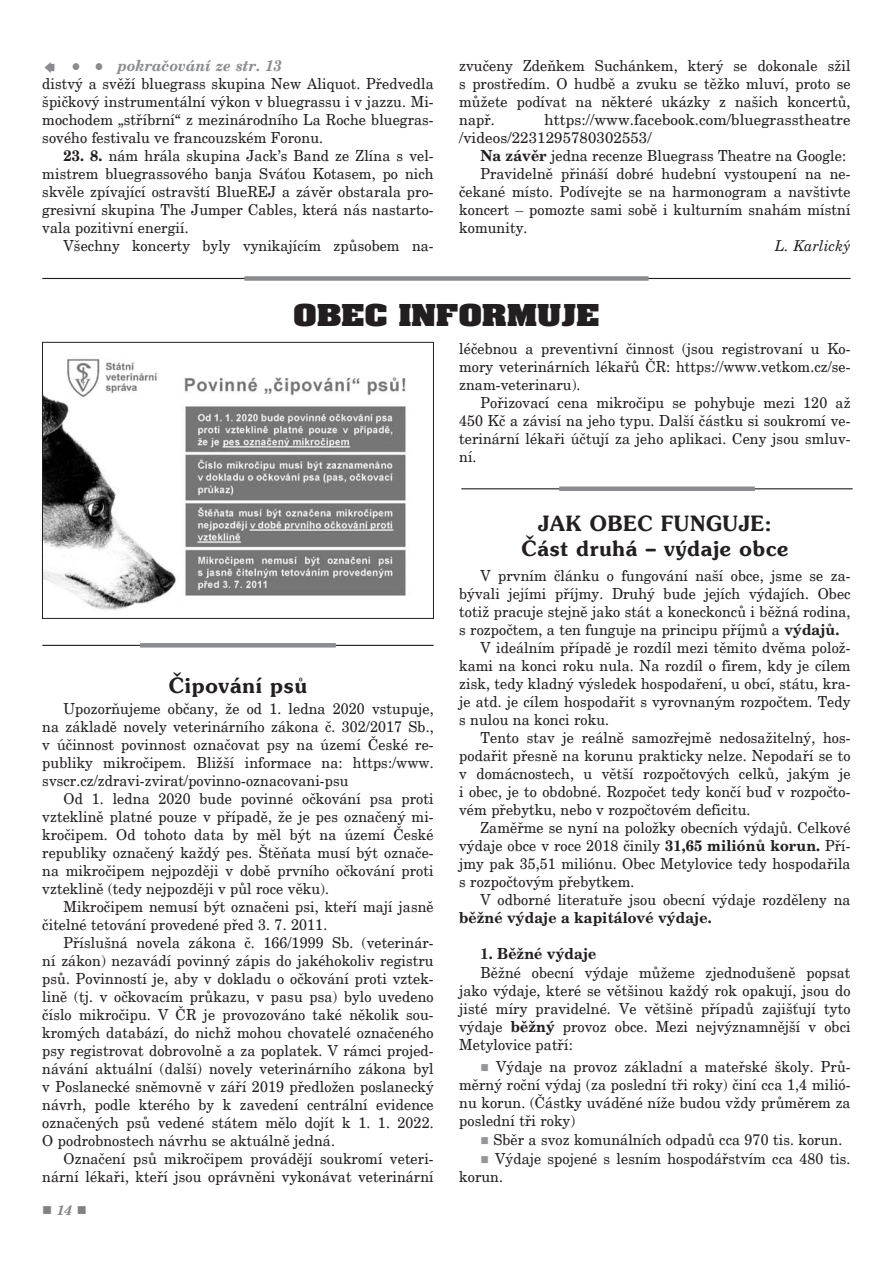
<style>
.page{position:relative;width:892px;height:1261px;background:#fff}
.page>*{position:absolute;margin:0;border:0;box-sizing:border-box;transform-origin:0 0}
.t1{font:700 33px "Aachen POT";letter-spacing:.02em;color:#231f20;scale:1.3 1}
.t2{font:21px/25.2px "Southern CE Bold";letter-spacing:.04em;color:#231f20;text-align:center;scale:.95 1}
.t3{font:15px/18px "New Brunswick CE";letter-spacing:.01em;color:#231f20;text-align:justify;scale:.95 1}
.t4{font:15px/18px "New Brunswick CE";letter-spacing:.01em;color:#231f20}
.t5{font:15px "New Brunswick CE Bold";letter-spacing:.01em;color:#231f20;scale:.95 1}
.t6{font:italic 15px "New Brunswick CE Bold";letter-spacing:.01em;color:#8a8c8f;scale:.95 1}
.t7{font:15px "New Brunswick CE Italic";letter-spacing:.01em;color:#231f20;scale:.95 1}
.t8{font:italic 700 13.5px "New Brunswick";color:#808285}
.s1{font-family:"New Brunswick CE Bold"}
.s2{color:#939598}
</style>
<div class="page">
<hr style="left:42px;top:278px;width:808px;height:1px;background:#231f20">
<div style="left:244px;top:276px;width:404px;height:5px;background:#8a8c8f"></div>
<img style="left:44px;top:358px;width:362px;height:253px">
<div style="left:42px;top:342px;width:391px;height:276px;border:1px solid #231f20"></div>
<hr style="left:42px;top:645px;width:391px;height:1px;background:#231f20">
<hr style="left:140px;top:643px;width:196px;height:4px;background:#8a8c8f">
<hr style="left:461px;top:488px;width:391px;height:1px;background:#231f20">
<div style="left:559px;top:486px;width:195px;height:5px;background:#8a8c8f"></div>
<p class="t6" style="left:72px;top:57px;width:223px">● ● pokraèování ze str. 13</p>
<p class="t3" style="left:42px;top:74px;width:413px">distvý a svěží bluegrass skupina New Aliquot. Předvedla špičkový instrumentální výkon v bluegrassu i v jazzu. Mi&shy;mochodem „stříbrní“ z mezinárodního La Roche bluegras&shy;sového festivalu ve francouzském Foronu.</p>
<p class="t3" style="left:42px;top:146px;width:413px;text-indent:21px"><span class="s1">23. 8.</span> nám hrála skupina Jack’s Band ze Zlína s vel&shy;mistrem bluegrassového banja Sváťou Kotasem, po nich skvěle zpívající ostravští BlueREJ a závěr obstarala pro&shy;gresivní skupina The Jumper Cables, která nás nastarto&shy;vala pozitivní energií.</p>
<p class="t3" style="left:64px;top:236px;width:391px">Všechny koncerty byly vynikajícím způsobem na-</p>
<p class="t3" style="left:459px;top:56px;width:413px">zvučeny Zdeňkem Suchánkem, který se dokonale sžil s prostředím. O hudbě a zvuku se těžko mluví, proto se můžete podívat na některé ukázky z našich koncertů, např.</p>
<p class="t4" style="left:459px;top:110px;width:393px;text-indent:85px">https://www.facebook.com/bluegrasstheatre /videos/2231295780302553/</p>
<p class="t3" style="left:480px;top:146px;width:386px"><span class="s1">Na závěr</span> jedna recenze Bluegrass Theatre na Google:</p>
<p class="t3" style="left:480px;top:164px;width:391px">Pravidelně přináší dobré hudební vystoupení na ne-</p>
<p class="t3" style="left:459px;top:182px;width:413px">čekané místo. Podívejte se na harmonogram a navštivte</p>
<p class="t3" style="left:459px;top:200px;width:413px">koncert – pomozte sami sobě i kulturním snahám místní</p>
<p class="t3" style="left:459px;top:218px;width:73px">komunity.</p>
<p class="t7" style="left:775px;top:237px;width:81px">L. Karlický</p>
<h1 class="t1" style="left:294px;top:299px;width:236px">OBEC INFORMUJE</h1>
<h2 class="t2" style="left:169px;top:672px;width:147px">Čipování psů</h2>
<p class="t3" style="left:42px;top:699px;width:413px;text-indent:21px">Upozorňujeme občany, že od 1. ledna 2020 vstupuje, na základě novely veterinárního zákona č. 302/2017 Sb., v účinnost povinnost označovat psy na území České re&shy;publiky mikročipem. Bližší informace na: https:/www. svscr.cz/zdravi-zvirat/povinno-oznacovani-psu</p>
<p class="t3" style="left:42px;top:789px;width:413px;text-indent:21px">Od 1. ledna 2020 bude povinné očkování psa proti vzteklině platné pouze v případě, že je pes označený mi&shy;kročipem. Od tohoto data by měl být na území České republiky označený každý pes. Štěňata musí být označe&shy;na mikročipem nejpozději v době prvního očkování proti vzteklině (tedy nejpozději v půl roce věku).</p>
<p class="t3" style="left:42px;top:897px;width:413px;text-indent:21px">Mikročipem nemusí být označeni psi, kteří mají jasně čitelné tetování provedené před 3. 7. 2011.</p>
<p class="t3" style="left:42px;top:933px;width:413px;text-indent:21px">Příslušná novela zákona č. 166/1999 Sb. (veterinár&shy;ní zákon) nezavádí povinný zápis do jakéhokoliv registru psů. Povinností je, aby v dokladu o očkování proti vztek&shy;lině (tj. v očkovacím průkazu, v pasu psa) bylo uvedeno číslo mikročipu. V ČR je provozováno také několik sou&shy;kromých databází, do nichž mohou chovatelé označeného psy registrovat dobrovolně a za poplatek. V rámci projed&shy;návání aktuální (další) novely veterinárního zákona byl v Poslanecké sněmovně v září 2019 předložen poslanecký návrh, podle kterého by k zavedení centrální evidence označených psů vedené státem mělo dojít k 1. 1. 2022.<br>O podrobnostech návrhu se aktuálně jedná.</p>
<p class="t3" style="left:42px;top:1149px;width:413px;text-align:right">Označení psů mikročipem provádějí soukromí veteri&shy;nární lékaři, kteří jsou oprávněni vykonávat veterinární</p>
<p class="t8" style="left:42px;top:1201px;width:46px">■ 14 ■</p>
<p class="t3" style="left:459px;top:339px;width:413px">léčebnou a preventivní činnost (jsou registrovaní u Ko&shy;mory veterinárních lékařů ČR: https://www.vetkom.cz/se&shy;znam-veterinaru).</p>
<p class="t3" style="left:459px;top:393px;width:413px;text-indent:21px">Pořizovací cena mikročipu se pohybuje mezi 120 až 450 Kč a závisí na jeho typu. Další částku si soukromí ve&shy;terinární lékaři účtují za jeho aplikaci. Ceny jsou smluv&shy;ní.</p>
<h2 class="t2" style="left:521px;top:510px;width:283px">JAK OBEC FUNGUJE:<br>Část druhá – výdaje obce</h2>
<p class="t3" style="left:480px;top:566px;width:391px">V prvním článku o fungování naší obce, jsme se za-</p>
<p class="t3" style="left:459px;top:584px;width:413px">bývali jejími příjmy. Druhý bude jejích výdajích. Obec</p>
<p class="t3" style="left:459px;top:602px;width:413px">totiž pracuje stejně jako stát a koneckonců i běžná rodina,</p>
<p class="t3" style="left:459px;top:620px;width:402px">s rozpočtem, a ten funguje na principu příjmů a <span class="s1">výdajů.</span></p>
<p class="t3" style="left:480px;top:638px;width:391px">V ideálním případě je rozdíl mezi těmito dvěma polož-</p>
<p class="t3" style="left:459px;top:656px;width:413px">kami na konci roku nula. Na rozdíl o firem, kdy je cílem</p>
<p class="t3" style="left:459px;top:674px;width:413px">zisk, tedy kladný výsledek hospodaření, u obcí, státu, kra-</p>
<p class="t3" style="left:459px;top:692px;width:413px">je atd. je cílem hospodařit s vyrovnaným rozpočtem. Tedy</p>
<p class="t3" style="left:459px;top:710px;width:159px">s nulou na konci roku.</p>
<p class="t3" style="left:480px;top:728px;width:391px">Tento stav je reálně samozřejmě nedosažitelný, hos-</p>
<p class="t3" style="left:459px;top:746px;width:413px">podařit přesně na korunu prakticky nelze. Nepodaří se to</p>
<p class="t3" style="left:459px;top:764px;width:413px">v domácnostech, u větší rozpočtových celků, jakým je</p>
<p class="t3" style="left:459px;top:782px;width:413px">i obec, je to obdobné. Rozpočet tedy končí buď v rozpočto-</p>
<p class="t3" style="left:459px;top:800px;width:308px">vém přebytku, nebo v rozpočtovém deficitu.</p>
<p class="t3" style="left:480px;top:818px;width:391px">Zaměřme se nyní na položky obecních výdajů. Celkové</p>
<p class="t3" style="left:459px;top:836px;width:413px">výdaje obce v roce 2018 činily <span class="s1">31,65 miliónů korun.</span> Pří-</p>
<p class="t3" style="left:459px;top:854px;width:413px">jmy pak 35,51 miliónu. Obec Metylovice tedy hospodařila</p>
<p class="t3" style="left:459px;top:872px;width:186px">s rozpočtovým přebytkem.</p>
<p class="t3" style="left:480px;top:890px;width:391px">V odborné literatuře jsou obecní výdaje rozděleny na</p>
<p class="t5" style="left:459px;top:908px;width:267px">běžné výdaje a kapitálové výdaje.</p>
<p class="t5" style="left:480px;top:944px;width:123px">1. Běžné výdaje</p>
<p class="t3" style="left:459px;top:962px;width:413px;text-indent:21px">Běžné obecní výdaje můžeme zjednodušeně popsat jako výdaje, které se většinou každý rok opakují, jsou do jisté míry pravidelné. Ve většině případů zajišťují tyto výdaje <span class="s1">běžný</span> provoz obce. Mezi nejvýznamnější v obci Metylovice patří:</p>
<p class="t3" style="left:459px;top:1057px;width:413px;text-indent:21px"><span class="s2">■</span> Výdaje na provoz základní a mateřské školy. Prů&shy;měrný roční výdaj (za poslední tři roky) činí cca 1,4 milió&shy;nu korun. (Částky uváděné níže budou vždy průměrem za poslední tři roky)</p>
<p class="t3" style="left:480px;top:1130px;width:382px"><span class="s2">■</span> Sběr a svoz komunálních odpadů cca 970 tis. korun.</p>
<p class="t3" style="left:459px;top:1148px;width:413px;text-indent:21px"><span class="s2">■</span> Výdaje spojené s lesním hospodářstvím cca 480 tis. korun.</p>
</div>
